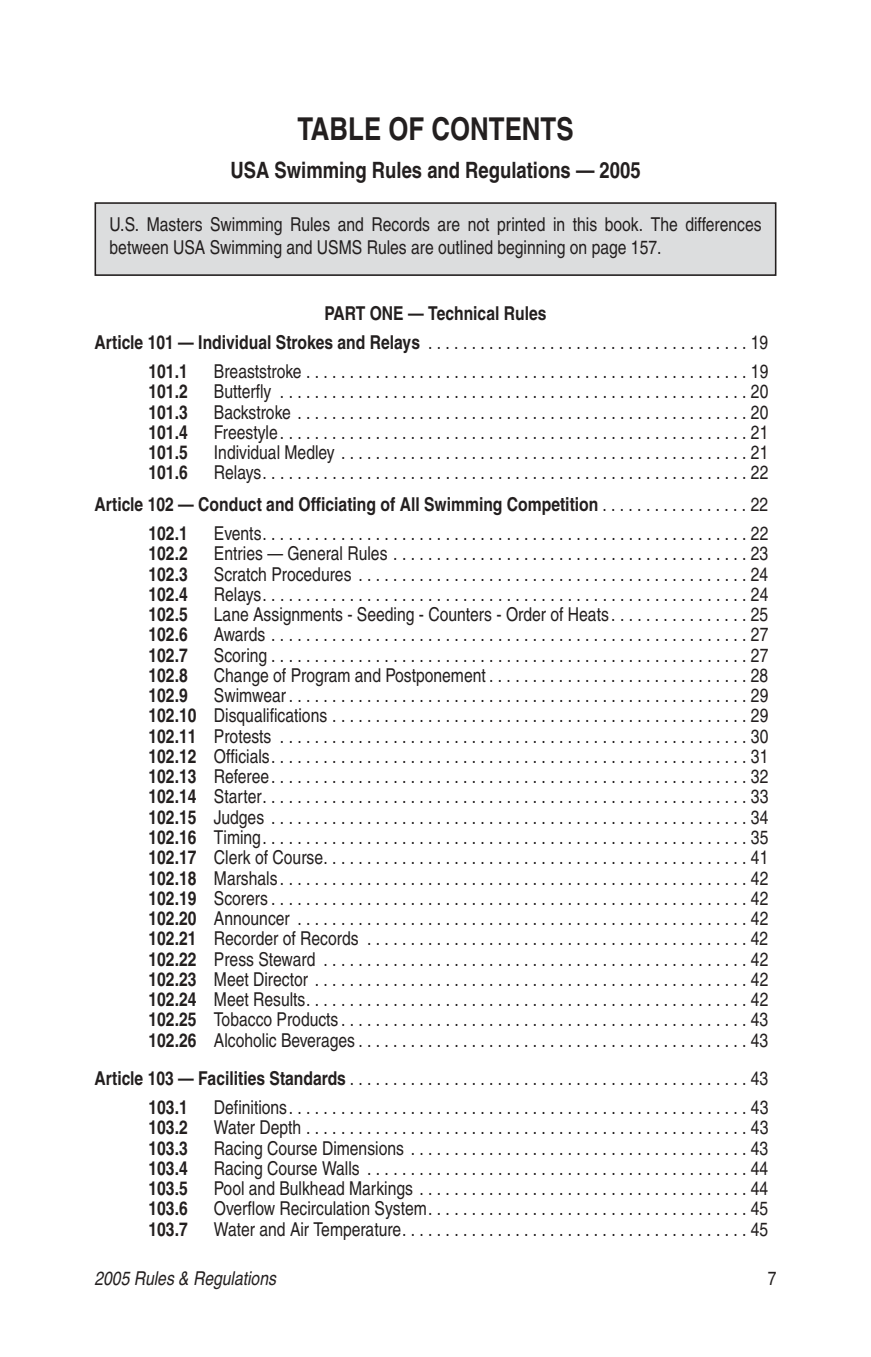
<style>
.page{position:relative;width:871px;height:1357px;background:#fff}
.page>*{position:absolute;margin:0;border:0;box-sizing:border-box;transform-origin:0 0}
.t1{font:700 31.5px "Helvetica";color:#231f1f;scale:.82 1}
.t2{font:700 22.5px "Helvetica";color:#231f1f;scale:.82 1}
.t3{font:19.12px/20.2px "Helvetica";color:#231f1f;scale:.82 1}
.t4{font:700 19.12px "Helvetica";color:#231f1f;scale:.82 1}
.t5{font:italic 19.12px "Helvetica";color:#231f1f;scale:.82 1}
.s1{font-weight:700}
</style>
<div class="page">
<div style="left:95px;top:203px;width:680px;height:72px;background:#dcddde"></div>
<div style="left:94px;top:202px;width:682px;height:74px;border:2px solid #231f1f"></div>
<h1 class="t1" style="left:297px;top:117px;width:338px">TABLE OF CONTENTS</h1>
<p class="t2" style="left:230px;top:162px;width:502px">USA Swimming Rules and Regulations — 2005</p>
<p class="t3" style="left:110px;top:215px;width:796px;line-height:22.5px">U.S. Masters Swimming Rules and Records are not printed in this book. The differences between USA Swimming and USMS Rules are outlined beginning on page 157.</p>
<p class="t4" style="left:324px;top:306px;width:272px">PART ONE — Technical Rules</p>
<p class="t3" style="left:94px;top:334px;width:823px"><span class="s1">Article 101 — Individual Strokes and Relays</span> . . . . . . . . . . . . . . . . . . . . . . . . . . . . . . . . . . . . . 19</p>
<p class="t4" style="left:148px;top:364px;width:49px">101.1</p>
<p class="t3" style="left:214px;top:363px;width:677px">Breaststroke . . . . . . . . . . . . . . . . . . . . . . . . . . . . . . . . . . . . . . . . . . . . . . . . . . . 19</p>
<p class="t4" style="left:148px;top:385px;width:49px">101.2</p>
<p class="t3" style="left:214px;top:383px;width:678px">Butterfly . . . . . . . . . . . . . . . . . . . . . . . . . . . . . . . . . . . . . . . . . . . . . . . . . . . . . . 20</p>
<p class="t4" style="left:148px;top:405px;width:49px">101.3</p>
<p class="t3" style="left:214px;top:404px;width:677px">Backstroke . . . . . . . . . . . . . . . . . . . . . . . . . . . . . . . . . . . . . . . . . . . . . . . . . . . . 20</p>
<p class="t4" style="left:148px;top:425px;width:49px">101.4</p>
<p class="t3" style="left:214px;top:424px;width:678px">Freestyle . . . . . . . . . . . . . . . . . . . . . . . . . . . . . . . . . . . . . . . . . . . . . . . . . . . . . . 21</p>
<p class="t4" style="left:148px;top:445px;width:49px">101.5</p>
<p class="t3" style="left:214px;top:444px;width:677px">Individual Medley . . . . . . . . . . . . . . . . . . . . . . . . . . . . . . . . . . . . . . . . . . . . . . . 21</p>
<p class="t4" style="left:148px;top:466px;width:49px">101.6</p>
<p class="t3" style="left:94px;top:459px;width:823px;line-height:31.5px;text-align:right">Relays. . . . . . . . . . . . . . . . . . . . . . . . . . . . . . . . . . . . . . . . . . . . . . . . . . . . . . . . 22<br><span class="s1">Article 102 — Conduct and Officiating of All Swimming Competition</span> . . . . . . . . . . . . . . . . . 22</p>
<p class="t4" style="left:148px;top:526px;width:49px">102.1</p>
<p class="t3" style="left:214px;top:525px;width:678px">Events. . . . . . . . . . . . . . . . . . . . . . . . . . . . . . . . . . . . . . . . . . . . . . . . . . . . . . . . 22</p>
<p class="t4" style="left:148px;top:547px;width:49px">102.2</p>
<p class="t3" style="left:214px;top:545px;width:677px">Entries — General Rules . . . . . . . . . . . . . . . . . . . . . . . . . . . . . . . . . . . . . . . . . 23</p>
<p class="t4" style="left:148px;top:567px;width:49px">102.3</p>
<p class="t3" style="left:214px;top:566px;width:677px">Scratch Procedures . . . . . . . . . . . . . . . . . . . . . . . . . . . . . . . . . . . . . . . . . . . . . 24</p>
<p class="t4" style="left:148px;top:587px;width:49px">102.4</p>
<p class="t3" style="left:214px;top:586px;width:678px">Relays. . . . . . . . . . . . . . . . . . . . . . . . . . . . . . . . . . . . . . . . . . . . . . . . . . . . . . . . 24</p>
<p class="t4" style="left:148px;top:607px;width:49px">102.5</p>
<p class="t3" style="left:214px;top:606px;width:677px">Lane Assignments - Seeding - Counters - Order of Heats . . . . . . . . . . . . . . . . 25</p>
<p class="t4" style="left:148px;top:628px;width:49px">102.6</p>
<p class="t3" style="left:214px;top:626px;width:677px">Awards . . . . . . . . . . . . . . . . . . . . . . . . . . . . . . . . . . . . . . . . . . . . . . . . . . . . . . . 27</p>
<p class="t4" style="left:148px;top:648px;width:49px">102.7</p>
<p class="t3" style="left:214px;top:647px;width:678px">Scoring . . . . . . . . . . . . . . . . . . . . . . . . . . . . . . . . . . . . . . . . . . . . . . . . . . . . . . . 27</p>
<p class="t4" style="left:148px;top:668px;width:49px">102.8</p>
<p class="t3" style="left:214px;top:667px;width:677px">Change of Program and Postponement . . . . . . . . . . . . . . . . . . . . . . . . . . . . . . 28</p>
<p class="t4" style="left:148px;top:688px;width:49px">102.9</p>
<p class="t3" style="left:148px;top:687px;width:757px;text-align:justify;text-indent:65px">Swimwear . . . . . . . . . . . . . . . . . . . . . . . . . . . . . . . . . . . . . . . . . . . . . . . . . . . . . 29<br><span class="s1">102.10</span> Disqualifications . . . . . . . . . . . . . . . . . . . . . . . . . . . . . . . . . . . . . . . . . . . . . . . . 29<br><span class="s1">102.11</span> Protests . . . . . . . . . . . . . . . . . . . . . . . . . . . . . . . . . . . . . . . . . . . . . . . . . . . . . . 30<br><span class="s1">102.12</span> Officials. . . . . . . . . . . . . . . . . . . . . . . . . . . . . . . . . . . . . . . . . . . . . . . . . . . . . . . 31<br><span class="s1">102.13</span> Referee. . . . . . . . . . . . . . . . . . . . . . . . . . . . . . . . . . . . . . . . . . . . . . . . . . . . . . . 32<br><span class="s1">102.14</span> Starter. . . . . . . . . . . . . . . . . . . . . . . . . . . . . . . . . . . . . . . . . . . . . . . . . . . . . . . . 33<br><span class="s1">102.15</span> Judges . . . . . . . . . . . . . . . . . . . . . . . . . . . . . . . . . . . . . . . . . . . . . . . . . . . . . . . 34<br><span class="s1">102.16</span> Timing. . . . . . . . . . . . . . . . . . . . . . . . . . . . . . . . . . . . . . . . . . . . . . . . . . . . . . . . 35<br><span class="s1">102.17</span> Clerk of Course. . . . . . . . . . . . . . . . . . . . . . . . . . . . . . . . . . . . . . . . . . . . . . . . . 41<br><span class="s1">102.18</span> Marshals . . . . . . . . . . . . . . . . . . . . . . . . . . . . . . . . . . . . . . . . . . . . . . . . . . . . . . 42<br><span class="s1">102.19</span> Scorers . . . . . . . . . . . . . . . . . . . . . . . . . . . . . . . . . . . . . . . . . . . . . . . . . . . . . . . 42<br><span class="s1">102.20</span> Announcer . . . . . . . . . . . . . . . . . . . . . . . . . . . . . . . . . . . . . . . . . . . . . . . . . . . . 42<br><span class="s1">102.21</span> Recorder of Records . . . . . . . . . . . . . . . . . . . . . . . . . . . . . . . . . . . . . . . . . . . . 42<br><span class="s1">102.22</span> Press Steward . . . . . . . . . . . . . . . . . . . . . . . . . . . . . . . . . . . . . . . . . . . . . . . . . 42<br><span class="s1">102.23</span> Meet Director . . . . . . . . . . . . . . . . . . . . . . . . . . . . . . . . . . . . . . . . . . . . . . . . . . 42<br><span class="s1">102.24</span> Meet Results. . . . . . . . . . . . . . . . . . . . . . . . . . . . . . . . . . . . . . . . . . . . . . . . . . . 42<br><span class="s1">102.25</span> Tobacco Products . . . . . . . . . . . . . . . . . . . . . . . . . . . . . . . . . . . . . . . . . . . . . . . 43<br><span class="s1">102.26</span> Alcoholic Beverages . . . . . . . . . . . . . . . . . . . . . . . . . . . . . . . . . . . . . . . . . . . . . 43</p>
<p class="t3" style="left:148px;top:1065px;width:757px;line-height:29.2px;text-indent:-54px"><span class="s1">Article 103 — Facilities Standards</span> . . . . . . . . . . . . . . . . . . . . . . . . . . . . . . . . . . . . . . . . . . . . . . 43<br><span class="s1">103.1</span></p>
<p class="t3" style="left:214px;top:1099px;width:678px">Definitions. . . . . . . . . . . . . . . . . . . . . . . . . . . . . . . . . . . . . . . . . . . . . . . . . . . . . 43</p>
<p class="t4" style="left:148px;top:1120px;width:49px">103.2</p>
<p class="t3" style="left:214px;top:1119px;width:677px">Water Depth . . . . . . . . . . . . . . . . . . . . . . . . . . . . . . . . . . . . . . . . . . . . . . . . . . . 43</p>
<p class="t4" style="left:148px;top:1141px;width:49px">103.3</p>
<p class="t3" style="left:214px;top:1139px;width:677px">Racing Course Dimensions . . . . . . . . . . . . . . . . . . . . . . . . . . . . . . . . . . . . . . . 43</p>
<p class="t4" style="left:148px;top:1161px;width:49px">103.4</p>
<p class="t3" style="left:214px;top:1160px;width:677px">Racing Course Walls . . . . . . . . . . . . . . . . . . . . . . . . . . . . . . . . . . . . . . . . . . . . 44</p>
<p class="t4" style="left:148px;top:1181px;width:49px">103.5</p>
<p class="t3" style="left:214px;top:1180px;width:677px">Pool and Bulkhead Markings . . . . . . . . . . . . . . . . . . . . . . . . . . . . . . . . . . . . . . 44</p>
<p class="t4" style="left:148px;top:1201px;width:49px">103.6</p>
<p class="t3" style="left:214px;top:1200px;width:677px">Overflow Recirculation System. . . . . . . . . . . . . . . . . . . . . . . . . . . . . . . . . . . . . 45</p>
<p class="t4" style="left:148px;top:1222px;width:49px">103.7</p>
<p class="t3" style="left:214px;top:1220px;width:677px">Water and Air Temperature. . . . . . . . . . . . . . . . . . . . . . . . . . . . . . . . . . . . . . . . 45</p>
<p class="t5" style="left:94px;top:1271px;width:226px">2005 Rules &amp; Regulations</p>
<p class="t3" style="left:768px;top:1270px;width:12px">7</p>
</div>
